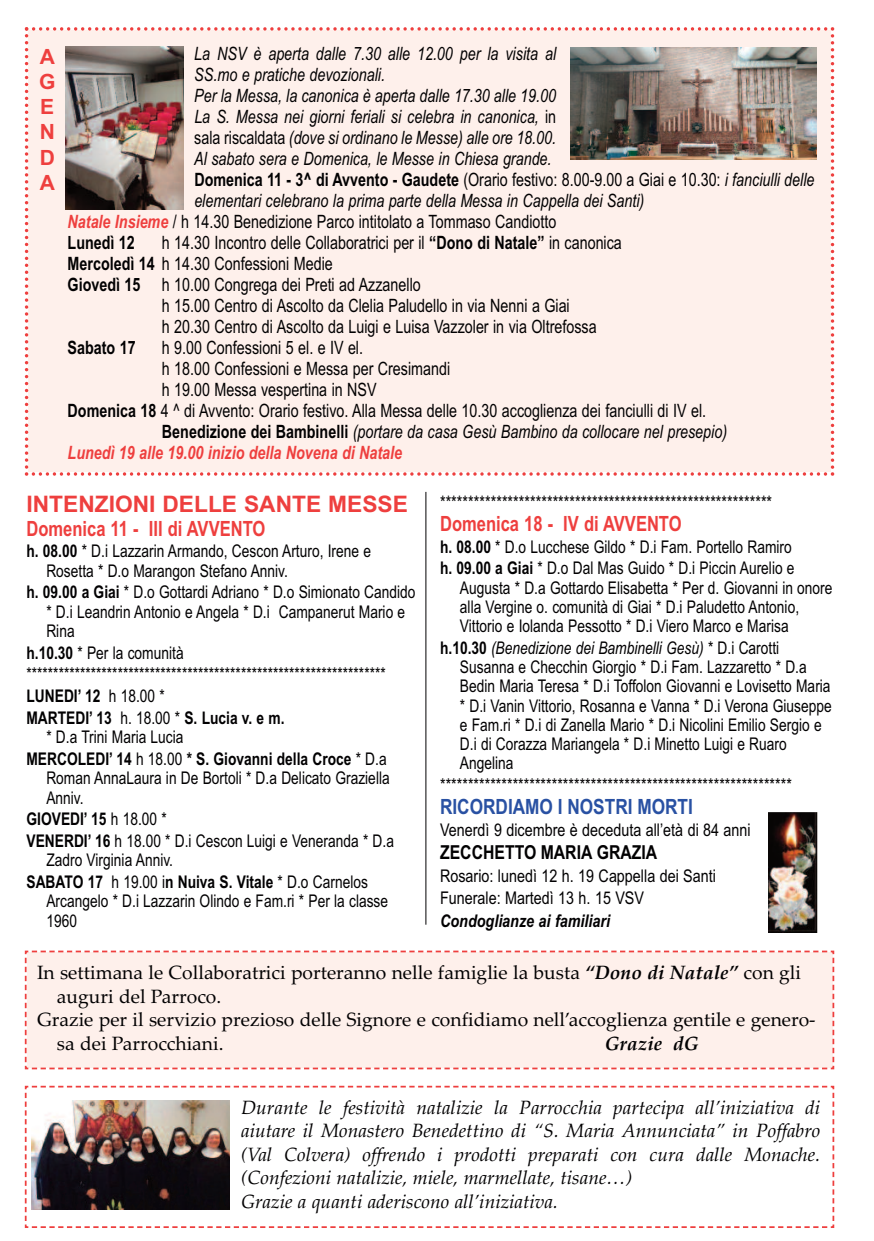
<style>
.page{position:relative;width:874px;height:1241px;background:#fff}
.page>*{position:absolute;margin:0;border:0;box-sizing:border-box;transform-origin:0 0}
.t1{font:700 22.75px "Arial";color:#ee3f3e}
.t2{font:700 21px "Arial Narrow";color:#ee3f3e;scale:.96 1}
.t3{font:700 21px "Arial Narrow";color:#2951a3}
.t4{font:700 21px/25.2px "Arial";color:#ee3f3e;text-align:justify}
.t5{font:italic 19.25px/23.4px "Palatino Linotype";color:#020102}
.t6{font:19.25px "Palatino Linotype";color:#020102}
.t7{font:700 19.25px "Arial Narrow";color:#020102}
.t8{font:italic 700 19.25px "Palatino Linotype";color:#020102}
.t9{font:18.38px "Arial Narrow";color:#020102;scale:.95 1}
.t10{font:italic 18.38px "Arial Narrow";color:#020102;scale:.95 1}
.t11{font:18.38px "Arial Narrow";color:#020102;scale:.96 1}
.t12{font:italic 700 18.38px "Arial Narrow";color:#ee3f3e;scale:.95 1}
.t13{font:700 18.38px "Arial Narrow";color:#020102;scale:.95 1}
.t14{font:17.5px/19.2px "Arial Narrow";color:#020102;scale:.96 1}
.t15{font:17.5px/22.6px "Arial Narrow";color:#020102}
.t16{font:700 17.5px/21.7px "Arial Narrow";color:#020102;scale:.96 1}
.t17{font:italic 700 17.5px "Arial Narrow";color:#020102}
.s1{font-style:normal}
.s2{font-weight:700}
.s3{font-style:italic}
.s4{font-weight:700;font-style:italic;color:#ee3f3e}
.s5{font-weight:700;font-style:normal}
.s6{font-weight:700;font-style:italic}
.s7{font-weight:400}
</style>
<div class="page">
<div style="left:25px;top:27px;width:808px;height:448px;background:#fef0eb"></div>
<img style="left:768px;top:812px;width:48px;height:120px">
<img style="left:570px;top:48px;width:245px;height:112px">
<hr style="left:425px;top:492px;width:1px;height:432px;background:#020102">
<img style="left:66px;top:47px;width:117px;height:163px">
<div style="left:24px;top:950px;width:810px;height:120px;background:#fef0eb"></div>
<svg style="left:24px;top:1085px;width:810px;height:143px"></svg>
<div style="left:30px;top:1100px;width:209px;height:109px;background:linear-gradient(to bottom,#fff,#fff)"></div>
<img style="left:32px;top:1100px;width:197px;height:109px">
<p class="t4" style="left:39px;top:44px;width:18px">A G E N D A</p>
<p class="t10" style="left:194px;top:43px;width:382px">La NSV è aperta dalle 7.30 alle 12.00 per la visita al</p>
<p class="t10" style="left:194px;top:64px;width:202px">SS.mo e pratiche devozionali.</p>
<p class="t10" style="left:194px;top:85px;width:382px">Per la Messa, la canonica è aperta dalle 17.30 alle 19.00</p>
<p class="t10" style="left:194px;top:106px;width:382px">La S. Messa nei giorni feriali si celebra in canonica, <span class="s1">in</span></p>
<p class="t10" style="left:194px;top:127px;width:382px"><span class="s1">sala riscaldata</span> (dove si ordinano le Messe) alle ore 18.00.</p>
<p class="t10" style="left:194px;top:148px;width:377px">Al sabato sera e Domenica, le Messe in Chiesa grande.</p>
<p class="t9" style="left:194px;top:169px;width:654px"><span class="s2">Domenica 11 - 3^ di Avvento - Gaudete</span> (Orario festivo: 8.00-9.00 a Giai e 10.30: <span class="s3">i fanciulli delle</span></p>
<p class="t10" style="left:194px;top:190px;width:475px">elementari celebrano la prima parte della Messa in Cappella dei Santi)</p>
<p class="t9" style="left:68px;top:211px;width:516px"><span class="s4">Natale Insieme</span> / h 14.30 Benedizione Parco intitolato a Tommaso Candiotto</p>
<p class="t13" style="left:68px;top:232px;width:72px">Lunedì 12</p>
<p class="t9" style="left:162px;top:232px;width:485px">h 14.30 Incontro delle Collaboratrici per il <span class="s2">“Dono di Natale”</span> in canonica</p>
<p class="t9" style="left:68px;top:253px;width:280px"><span class="s2">Mercoledì 14</span> h 14.30 Confessioni Medie</p>
<p class="t9" style="left:68px;top:274px;width:373px"><span class="s2">Giovedì 15</span> h 10.00 Congrega dei Preti ad Azzanello</p>
<p class="t9" style="left:162px;top:295px;width:430px">h 15.00 Centro di Ascolto da Clelia Paludello in via Nenni a Giai</p>
<p class="t9" style="left:162px;top:316px;width:459px">h 20.30 Centro di Ascolto da Luigi e Luisa Vazzoler in via Oltrefossa</p>
<p class="t13" style="left:68px;top:337px;width:73px">Sabato 17</p>
<p class="t9" style="left:162px;top:337px;width:213px">h 9.00 Confessioni 5 el. e IV el.</p>
<p class="t9" style="left:162px;top:358px;width:305px">h 18.00 Confessioni e Messa per Cresimandi</p>
<p class="t9" style="left:162px;top:379px;width:227px">h 19.00 Messa vespertina in NSV</p>
<p class="t9" style="left:68px;top:400px;width:673px"><span class="s2">Domenica 18</span> 4 ^ di Avvento: Orario festivo. Alla Messa delle 10.30 accoglienza dei fanciulli di IV el.</p>
<p class="t10" style="left:162px;top:421px;width:596px"><span class="s5">Benedizione dei Bambinelli</span> (portare da casa Gesù Bambino da collocare nel presepio)</p>
<p class="t12" style="left:68px;top:442px;width:353px">Lunedì 19 alle 19.00 inizio della Novena di Natale</p>
<p class="t11" style="left:440px;top:492px;width:347px">***********************************************************</p>
<p class="t2" style="left:440px;top:511px;width:253px">Domenica 18 - IV di AVVENTO</p>
<p class="t14" style="left:440px;top:535px;width:370px;line-height:21.7px"><span class="s2">h. 08.00</span> * D.o Lucchese Gildo * D.i Fam. Portello Ramiro <span class="s2">h. 09.00 a Giai</span> * D.o Dal Mas Guido * D.i Piccin Aurelio e</p>
<p class="t14" style="left:459px;top:577px;width:389px">Augusta * D.a Gottardo Elisabetta * Per d. Giovanni in onore alla Vergine o. comunità di Giai * D.i Paludetto Antonio,<br>Vittorio e Iolanda Pessotto * D.i Viero Marco e Marisa</p>
<p class="t14" style="left:459px;top:638px;width:388px;text-indent:-20px"><span class="s2">h.10.30</span> <span class="s3">(Benedizione dei Bambinelli Gesù)</span> * D.i Carotti Susanna e Checchin Giorgio * D.i Fam. Lazzaretto * D.a Bedin Maria Teresa * D.i Toffolon Giovanni e Lovisetto Maria * D.i Vanin Vittorio, Rosanna e Vanna * D.i Verona Giuseppe e Fam.ri * D.i di Zanella Mario * D.i Nicolini Emilio Sergio e D.i di Corazza Mariangela * D.i Minetto Luigi e Ruaro Angelina</p>
<p class="t15" style="left:440px;top:773px;width:353px">***************************************************************</p>
<p class="t3" style="left:440px;top:794px;width:254px">RICORDIAMO I NOSTRI MORTI</p>
<p class="t15" style="left:440px;top:818px;width:312px">Venerdì 9 dicembre è deceduta all’età di 84 anni</p>
<p class="t7" style="left:440px;top:841px;width:219px">ZECCHETTO MARIA GRAZIA</p>
<p class="t15" style="left:440px;top:864px;width:277px">Rosario: lunedì 12 h. 19 Cappella dei Santi<br>Funerale: Martedì 13 h. 15 VSV</p>
<p class="t17" style="left:440px;top:910px;width:171px">Condoglianze ai familiari</p>
<p class="t6" style="left:37px;top:961px;width:765px">In settimana le Collaboratrici porteranno nelle famiglie la busta <span class="s6">“Dono di Natale”</span> con gli</p>
<p class="t6" style="left:57px;top:984px;width:166px">auguri del Parroco.</p>
<p class="t6" style="left:37px;top:1007px;width:779px">Grazie per il servizio prezioso delle Signore e confidiamo nell’accoglienza gentile e genero-</p>
<p class="t6" style="left:57px;top:1031px;width:168px">sa dei Parrocchiani.</p>
<p class="t8" style="left:604px;top:1031px;width:96px">Grazie dG</p>
<h1 class="t1" style="left:26px;top:491px;width:383px">INTENZIONI DELLE SANTE MESSE</h1>
<p class="t2" style="left:26px;top:516px;width:250px">Domenica 11 - III di AVVENTO</p>
<p class="t14" style="left:46px;top:541px;width:339px;text-indent:-20px"><span class="s2">h. 08.00</span> * D.i Lazzarin Armando, Cescon Arturo, Irene e<br>Rosetta * D.o Marangon Stefano Anniv.</p>
<p class="t14" style="left:46px;top:582px;width:386px;text-indent:-20px"><span class="s2">h. 09.00 a Giai</span> * D.o Gottardi Adriano * D.o Simionato Candido * D.i Leandrin Antonio e Angela * D.i Campanerut Mario e<br>Rina</p>
<p class="t14" style="left:26px;top:641px;width:375px;line-height:21.7px"><span class="s2">h.10.30</span> * Per la comunità ******************************************************************* <span class="s2">LUNEDI’ 12</span> h 18.00 *<br><span class="s2">MARTEDI’ 13</span> h. 18.00 * <span class="s2">S. Lucia v. e m.</span></p>
<p class="t16" style="left:26px;top:726px;width:376px;text-indent:20px"><span class="s7">* D.a Trini Maria Lucia<br></span>MERCOLEDI’ 14 <span class="s7">h 18.00</span> * S. Giovanni della Croce <span class="s7">* D.a</span></p>
<p class="t14" style="left:46px;top:768px;width:359px">Roman AnnaLaura in De Bortoli * D.a Delicato Graziella<br>Anniv.</p>
<p class="t14" style="left:26px;top:808px;width:384px;line-height:21.7px"><span class="s2">GIOVEDI’ 15</span> h 18.00 *<br><span class="s2">VENERDI’ 16</span> h 18.00 * D.i Cescon Luigi e Veneranda * D.a</p>
<p class="t14" style="left:26px;top:849px;width:357px;line-height:21.7px;text-indent:20px">Zadro Virginia Anniv.<br><span class="s2">SABATO 17</span> h 19.00 i<span class="s2">n Nuiva S. Vitale</span> * D.o Carnelos</p>
<p class="t14" style="left:46px;top:891px;width:357px">Arcangelo * D.i Lazzarin Olindo e Fam.ri * Per la classe<br>1960</p>
<p class="t5" style="left:241px;top:1095px;width:580px">Durante le festività natalizie la Parrocchia partecipa all’iniziativa di aiutare il Monastero Benedettino di “S. Maria Annunciata” in Poffabro (Val Colvera) offrendo i prodotti preparati con cura dalle Monache. (Confezioni natalizie, miele, marmellate, tisane…)<br>Grazie a quanti aderiscono all’iniziativa.</p>
</div>
